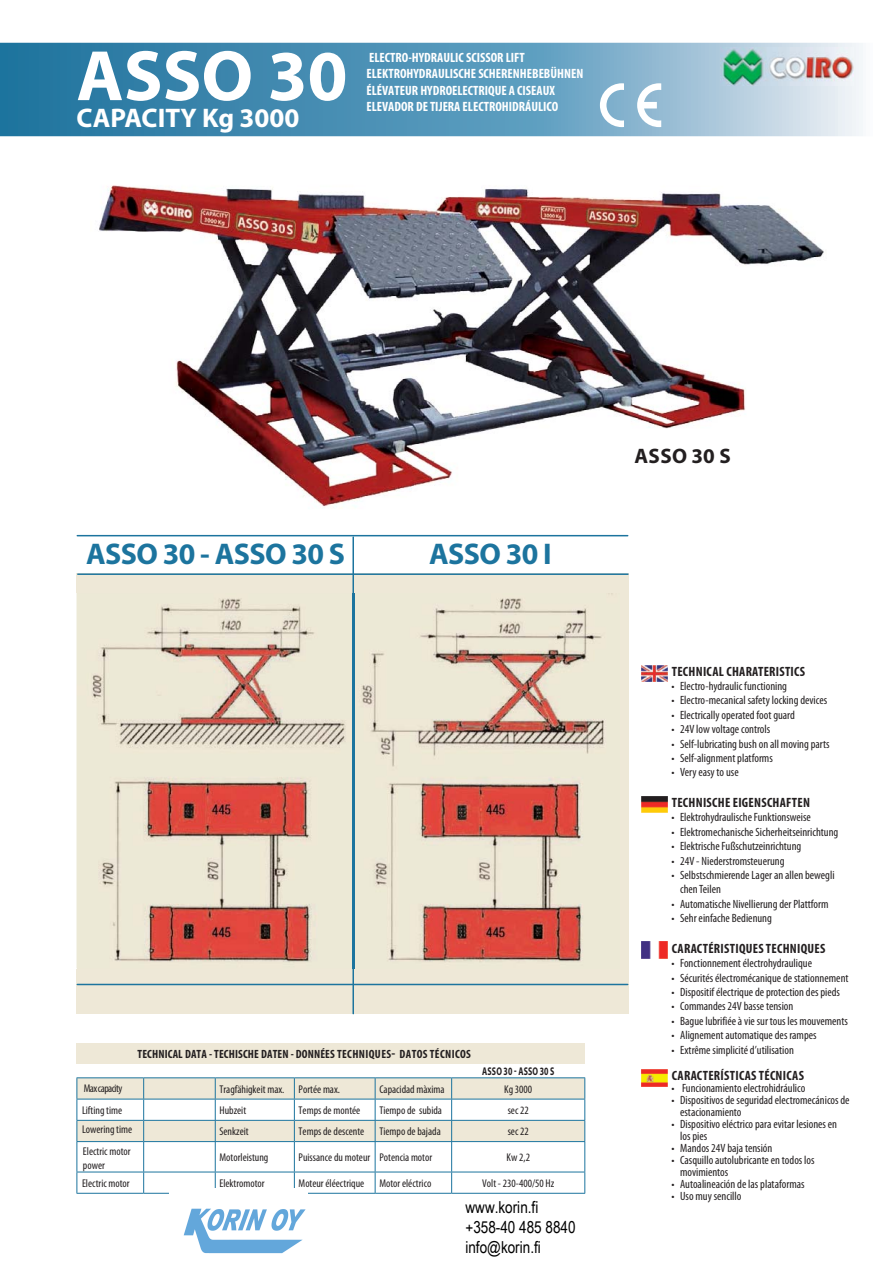
<style>
.page{position:relative;width:893px;height:1263px;background:#fff}
.page>*{position:absolute;margin:0;border:0;box-sizing:border-box;transform-origin:0 0}
.t1{font:700 72px "Myriad Pro";color:#fff}
.t2{font:700 30px "Myriad Pro";letter-spacing:-.02em;color:#1c749e}
.t3{font:700 27px "Myriad Pro";color:#fff}
.t4{font:700 21px "Myriad Pro";letter-spacing:.02em;color:#231f20}
.t5{font:16.5px/19.8px "Arial Narrow";color:#000}
.t6{font:700 condensed 13.5px/16.2px "Myriad Pro";color:#fff}
.t7{font:700 condensed 13.5px "Myriad Pro";letter-spacing:.02em;color:#231f20}
.t8{font:condensed 12px/12px "Myriad Pro";color:#231f20}
.t9{font:700 condensed 12px "Myriad Pro";letter-spacing:.01em;color:#231f20}
.t10{font:condensed 11.25px/13.5px "Myriad Pro";color:#231f20}
.t11{font:700 11.25px "Myriad Pro";letter-spacing:.02em;color:#231f20;scale:.7 1}
.t12{font:condensed 11.25px "Myriad Pro";letter-spacing:-.05em;color:#231f20}
.s1{font-stretch:normal}
</style>
<div class="page">
<svg style="left:0;top:43px;width:863px;height:93px;background:#5d9abb"></svg>
<img style="left:720px;top:47px;width:133px;height:39px">
<div style="left:354px;top:573px;width:274px;height:441px;background:#eee8d7"></div>
<div style="left:77px;top:573px;width:277px;height:441px;background:#eee8d7"></div>
<hr style="left:77px;top:535px;width:551px;height:1px;background:#1c749e">
<hr style="left:77px;top:984px;width:551px;height:1px;background:#1c749e">
<hr style="left:77px;top:573px;width:551px;height:2px;background:#1c749e">
<hr style="left:352px;top:536px;width:2px;height:478px;background:#1c749e">
<div style="left:77px;top:1043px;width:508px;height:21px;background:#eee8d7"></div>
<hr style="left:77px;top:1077px;width:67px;height:1px;background:#1c749e">
<hr style="left:144px;top:1077px;width:71px;height:1px;background:#1c749e">
<hr style="left:452px;top:1077px;width:133px;height:1px;background:#1c749e">
<hr style="left:215px;top:1077px;width:79px;height:1px;background:#1c749e">
<hr style="left:294px;top:1077px;width:81px;height:1px;background:#1c749e">
<hr style="left:375px;top:1077px;width:77px;height:1px;background:#1c749e">
<svg style="left:77px;top:1078px;width:508px;height:115px"></svg>
<hr style="left:77px;top:1172px;width:67px;height:1px;background:#1c749e">
<hr style="left:77px;top:1193px;width:67px;height:1px;background:#1c749e">
<hr style="left:144px;top:1172px;width:71px;height:1px;background:#1c749e">
<hr style="left:144px;top:1193px;width:71px;height:1px;background:#1c749e">
<hr style="left:215px;top:1172px;width:79px;height:1px;background:#1c749e">
<hr style="left:294px;top:1172px;width:81px;height:1px;background:#1c749e">
<hr style="left:294px;top:1193px;width:81px;height:1px;background:#1c749e">
<hr style="left:375px;top:1172px;width:77px;height:1px;background:#1c749e">
<hr style="left:375px;top:1193px;width:77px;height:1px;background:#1c749e">
<hr style="left:452px;top:1172px;width:133px;height:1px;background:#1c749e">
<hr style="left:452px;top:1193px;width:133px;height:1px;background:#1c749e">
<img style="left:641px;top:666px;width:26px;height:16px">
<img style="left:641px;top:797px;width:26px;height:15px">
<img style="left:641px;top:1069px;width:26px;height:18px">
<img style="left:641px;top:941px;width:26px;height:18px">
<img style="left:99px;top:185px;width:725px;height:324px">
<svg style="left:600px;top:83px;width:61px;height:44px"></svg>
<img style="left:76px;top:593px;width:537px;height:375px">
<img style="left:352px;top:593px;width:2px;height:375px">
<img style="left:170px;top:1189px;width:137px;height:65px">
<h1 class="t1" style="left:77px;top:33px;width:272px">ASSO 30</h1>
<h3 class="t3" style="left:77px;top:102px;width:224px">CAPACITY Kg 3000</h3>
<p class="t6" style="left:366px;top:49px;width:218px">ELECTRO-HYDRAULIC SCISSOR LIFT ELEKTROHYDRAULISCHE SCHERENHEBEBÜHNEN ÉLÉVATEUR HYDROELECTRIQUE A CISEAUX ELEVADOR DE TIJERA ELECTROHIDRÁULICO</p>
<h2 class="t2" style="left:86px;top:536px;width:261px">ASSO 30 - ASSO 30 S</h2>
<h2 class="t2" style="left:429px;top:536px;width:124px">ASSO 30 I</h2>
<p class="t9" style="left:138px;top:1047px;width:335px">TECHNICAL DATA - TECHISCHE DATEN - DONNÉES TECHNIQUES<span class="s1">-</span> DATOS TÉCNICOS</p>
<p class="t11" style="left:482px;top:1065px;width:105px">ASSO 30 - ASSO 30 S</p>
<p class="t12" style="left:84px;top:1084px;width:40px">Max capacity</p>
<p class="t10" style="left:219px;top:1083px;width:66px">Tragfähigkeit max.</p>
<p class="t10" style="left:299px;top:1083px;width:43px">Portée max.</p>
<p class="t10" style="left:379px;top:1083px;width:67px">Capacidad màxima</p>
<p class="t10" style="left:504px;top:1083px;width:30px">Kg 3000</p>
<p class="t10" style="left:82px;top:1104px;width:42px">Lifting time</p>
<p class="t10" style="left:219px;top:1104px;width:28px">Hubzeit</p>
<p class="t10" style="left:299px;top:1104px;width:63px">Temps de montée</p>
<p class="t10" style="left:379px;top:1104px;width:64px">Tiempo de subida</p>
<p class="t10" style="left:508px;top:1104px;width:23px">sec 22</p>
<p class="t10" style="left:82px;top:1124px;width:52px">Lowering time</p>
<p class="t10" style="left:219px;top:1125px;width:31px">Senkzeit</p>
<p class="t10" style="left:299px;top:1125px;width:67px">Temps de descente</p>
<p class="t10" style="left:379px;top:1125px;width:63px">Tiempo de bajada</p>
<p class="t10" style="left:508px;top:1125px;width:23px">sec 22</p>
<p class="t10" style="left:83px;top:1145px;width:49px">Electric motor power</p>
<p class="t10" style="left:219px;top:1151px;width:50px">Motorleistung</p>
<p class="t10" style="left:299px;top:1151px;width:135px">Puissance du moteur Potencia motor</p>
<p class="t10" style="left:506px;top:1151px;width:25px">Kw 2,2</p>
<p class="t10" style="left:82px;top:1177px;width:49px">Electric motor</p>
<p class="t10" style="left:219px;top:1177px;width:47px">Elektromotor</p>
<p class="t10" style="left:299px;top:1177px;width:67px">Moteur éléectrique</p>
<p class="t10" style="left:379px;top:1177px;width:53px">Motor eléctrico</p>
<p class="t10" style="left:482px;top:1177px;width:74px">Volt - 230-400/50 Hz</p>
<h3 class="t5" style="left:465px;top:1197px;width:112px">www.korin.fi +358-40 485 8840 info@korin.fi</h3>
<h3 class="t4" style="left:634px;top:443px;width:98px">ASSO 30 S</h3>
<p class="t7" style="left:672px;top:663px;width:135px">TECHNICAL CHARATERISTICS</p>
<p class="t8" style="left:672px;top:681px;width:117px">• Electro-hydraulic functioning</p>
<p class="t8" style="left:672px;top:695px;width:157px">• Electro-mecanical safety locking devices</p>
<p class="t8" style="left:672px;top:710px;width:125px">• Electrically operated foot guard</p>
<p class="t8" style="left:672px;top:724px;width:100px">• 24V low voltage controls</p>
<p class="t8" style="left:672px;top:738px;width:160px">• Self-lubricating bush on all moving parts</p>
<p class="t8" style="left:672px;top:753px;width:103px">• Self-alignment platforms</p>
<p class="t8" style="left:672px;top:767px;width:69px">• Very easy to use</p>
<p class="t7" style="left:672px;top:794px;width:140px">TECHNISCHE EIGENSCHAFTEN</p>
<p class="t8" style="left:672px;top:812px;width:141px">• Elektrohydraulische Funktionsweise</p>
<p class="t8" style="left:672px;top:827px;width:168px">• Elektromechanische Sicherheitseinrichtung</p>
<p class="t8" style="left:672px;top:841px;width:131px">• Elektrische Fußschutzeinrichtung</p>
<p class="t8" style="left:672px;top:855px;width:114px">• 24V - Niederstromsteuerung</p>
<p class="t8" style="left:680px;top:869px;width:156px;line-height:14.4px;text-indent:-9px">• Selbstschmierende Lager an allen bewegli chen Teilen</p>
<p class="t8" style="left:672px;top:899px;width:158px">• Automatische Nivellierung der Plattform</p>
<p class="t8" style="left:672px;top:913px;width:102px">• Sehr einfache Bedienung</p>
<p class="t7" style="left:672px;top:940px;width:155px">CARACTÉRISTIQUES TECHNIQUES</p>
<p class="t8" style="left:672px;top:958px;width:142px">• Fonctionnement électrohydraulique</p>
<p class="t8" style="left:672px;top:972px;width:178px">• Sécurités électromécanique de stationnement</p>
<p class="t8" style="left:672px;top:987px;width:170px">• Dispositif électrique de protection des pieds</p>
<p class="t8" style="left:672px;top:1001px;width:123px">• Commandes 24V basse tension</p>
<p class="t8" style="left:672px;top:1015px;width:178px">• Bague lubrifiée à vie sur tous les mouvements</p>
<p class="t8" style="left:672px;top:1030px;width:146px">• Alignement automatique des rampes</p>
<p class="t8" style="left:672px;top:1044px;width:124px">• Extrême simplicité d’utilisation</p>
<p class="t7" style="left:672px;top:1067px;width:134px">CARACTERÍSTICAS TÉCNICAS</p>
<p class="t8" style="left:672px;top:1083px;width:135px">• Funcionamiento electrohidráulico</p>
<p class="t8" style="left:680px;top:1095px;width:171px;text-indent:-9px">• Dispositivos de seguridad electromecánicos de estacionamiento</p>
<p class="t8" style="left:680px;top:1119px;width:158px;text-indent:-9px">• Dispositivo eléctrico para evitar lesiones en los pies</p>
<p class="t8" style="left:672px;top:1143px;width:102px">• Mandos 24V baja tensión</p>
<p class="t8" style="left:680px;top:1155px;width:136px;text-indent:-9px">• Casquillo autolubricante en todos los movimientos</p>
<p class="t8" style="left:672px;top:1179px;width:134px">• Autoalineación de las plataformas</p>
<p class="t8" style="left:672px;top:1191px;width:71px">• Uso muy sencillo</p>
</div>
